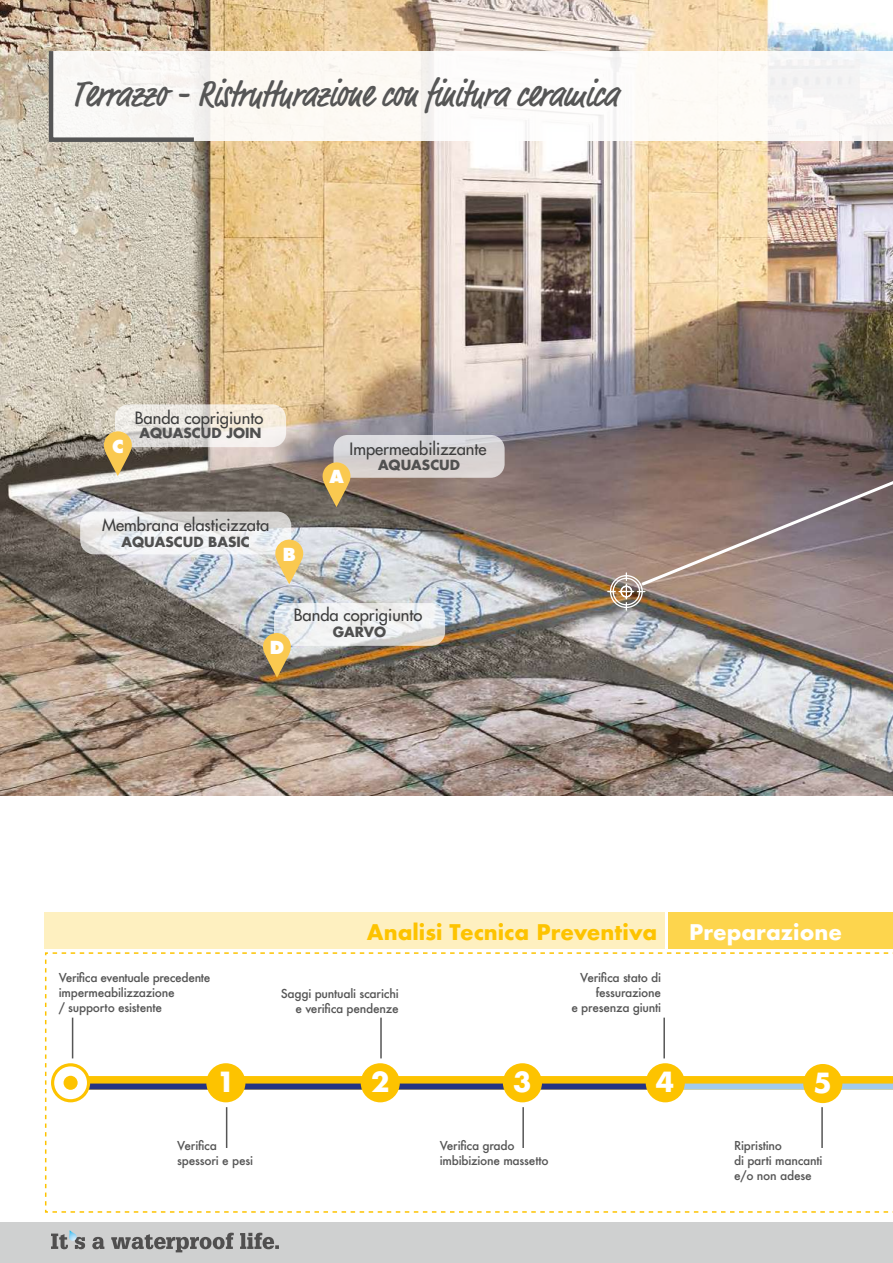
<style>
.page{position:relative;width:893px;height:1263px;background:#fff}
.page>*{position:absolute;margin:0;border:0;box-sizing:border-box;transform-origin:0 0}
.t1{font:500 condensed 39px "Market";color:#565656}
.t2{font:700 27px "Futura";color:#fff}
.t3{font:700 21px "Futura";color:#fdc300}
.t4{font:700 21px "Futura";color:#fff}
.t5{font:800 17.55px "Futura Std";color:#fff}
.t6{font:500 16.5px "Futura Std";color:#3d3d3d}
.t7{font:700 13.65px "Futura Std";color:#505050}
.t8{font:500 12px/15px "Futura";letter-spacing:-.02em;color:#565656}
</style>
<div class="page">
<div style="left:0;top:1222px;width:893px;height:41px;background:#cfd0d0"></div>
<svg style="left:51px;top:1230px;width:228px;height:22px"></svg>
<svg style="left:45px;top:952px;width:848px;height:261px"></svg>
<div style="left:668px;top:912px;width:225px;height:37px;background:#fdd54d"></div>
<img style="left:0;top:0;width:893px;height:795px">
<div style="left:333px;top:435px;width:172px;height:43px;background:linear-gradient(to bottom,#d6d7dc,#d8d0cb);border-radius:14px"></div>
<svg style="left:322px;top:462px;width:29px;height:45px"></svg>
<svg style="left:80px;top:512px;width:211px;height:42px"></svg>
<svg style="left:275px;top:539px;width:29px;height:45px"></svg>
<svg style="left:115px;top:404px;width:171px;height:43px;background:#eae5df"></svg>
<svg style="left:103px;top:431px;width:29px;height:45px"></svg>
<svg style="left:274px;top:603px;width:171px;height:43px;fill:#eff1f1"></svg>
<svg style="left:262px;top:632px;width:29px;height:46px"></svg>
<div style="left:73px;top:1076px;width:820px;height:13px;background:#fdc300"></div>
<hr style="left:72px;top:1017px;width:1px;height:41px;background:#565656">
<hr style="left:226px;top:1107px;width:1px;height:41px;background:#565656">
<hr style="left:380px;top:1017px;width:2px;height:41px;background:#565656">
<hr style="left:522px;top:1107px;width:2px;height:41px;background:#565656">
<hr style="left:663px;top:1017px;width:2px;height:41px;background:#565656">
<div style="left:45px;top:912px;width:620px;height:37px;background:#fef0c0"></div>
<div style="left:51px;top:51px;width:842px;height:90px;background:#fdfaf6"></div>
<svg style="left:47px;top:47px;width:151px;height:97px"></svg>
<hr style="left:821px;top:1107px;width:2px;height:41px;background:#565656">
<div style="left:669px;top:1083px;width:224px;height:6px;background:#a2cbee"></div>
<div style="left:80px;top:1083px;width:583px;height:6px;background:#253483"></div>
<svg style="left:51px;top:1063px;width:39px;height:39px"></svg>
<div style="left:54px;top:1066px;width:33px;height:33px;background:#fff;border-radius:50%"></div>
<div style="left:64px;top:1076px;width:14px;height:14px;background:#fdc300;border-radius:50%"></div>
<div style="left:206px;top:1063px;width:39px;height:39px;background:#fdc300;border-radius:50%"></div>
<div style="left:361px;top:1063px;width:39px;height:39px;background:#fdc300;border-radius:50%"></div>
<div style="left:503px;top:1063px;width:39px;height:39px;background:#fdc300;border-radius:50%"></div>
<div style="left:646px;top:1063px;width:39px;height:39px;background:#fdc300;border-radius:50%"></div>
<div style="left:803px;top:1064px;width:39px;height:39px;background:#fdc300;border-radius:50%"></div>
<svg style="left:607px;top:441px;width:286px;height:170px;background:#8e7975"></svg>
<h1 class="t1" style="left:72px;top:70px;width:548px">Terrazzo - Ristrutturazione con finitura ceramica</h1>
<h3 class="t5" style="left:112px;top:435px;width:13px">C</h3>
<h3 class="t6" style="left:135px;top:407px;width:130px">Banda coprigiunto</h3>
<p class="t7" style="left:140px;top:424px;width:123px">AQUASCUD JOIN</p>
<h3 class="t6" style="left:102px;top:514px;width:169px">Membrana elasticizzata</h3>
<p class="t7" style="left:122px;top:532px;width:130px">AQUASCUD BASIC</p>
<h3 class="t5" style="left:283px;top:543px;width:14px">B</h3>
<h3 class="t6" style="left:349px;top:438px;width:139px">Impermeabilizzante</h3>
<p class="t7" style="left:378px;top:456px;width:84px">AQUASCUD</p>
<h3 class="t5" style="left:329px;top:466px;width:16px">A</h3>
<h3 class="t6" style="left:294px;top:605px;width:130px">Banda coprigiunto</h3>
<p class="t7" style="left:333px;top:623px;width:55px">GARVO</p>
<h3 class="t5" style="left:270px;top:637px;width:16px">D</h3>
<p class="t8" style="left:59px;top:970px;width:153px">Verifica eventuale precedente impermeabilizzazione<br>/ supporto esistente</p>
<h3 class="t3" style="left:367px;top:917px;width:292px">Analisi Tecnica Preventiva</h3>
<h3 class="t4" style="left:689px;top:917px;width:154px">Preparazione</h3>
<p class="t8" style="left:281px;top:985px;width:120px;text-align:right">Saggi puntuali scarichi e verifica pendenze</p>
<p class="t8" style="left:571px;top:970px;width:91px;text-align:right">Verifica stato di fessurazione<br>e presenza giunti</p>
<h2 class="t2" style="left:217px;top:1062px;width:20px">1</h2>
<h2 class="t2" style="left:371px;top:1062px;width:20px">2</h2>
<h2 class="t2" style="left:513px;top:1062px;width:20px">3</h2>
<h2 class="t2" style="left:656px;top:1062px;width:20px">4</h2>
<h2 class="t2" style="left:814px;top:1063px;width:20px">5</h2>
<p class="t8" style="left:177px;top:1137px;width:77px">Verifica spessori e pesi</p>
<p class="t8" style="left:440px;top:1137px;width:110px">Verifica grado imbibizione massetto</p>
<p class="t8" style="left:734px;top:1137px;width:90px">Ripristino<br>di parti mancanti e/o non adese</p>
</div>
